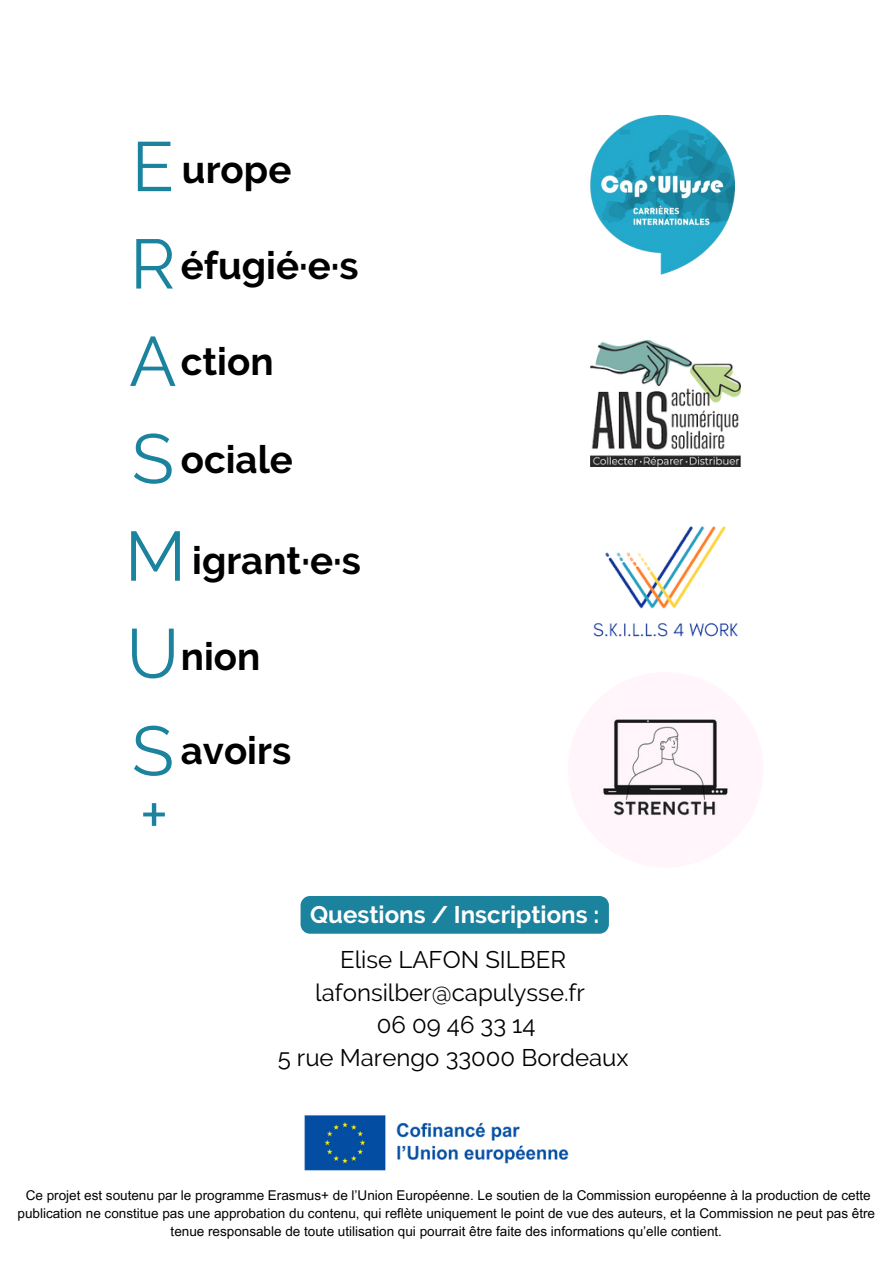
<style>
.page{position:relative;width:893px;height:1264px;background:#fff}
.page>*{position:absolute;margin:0;border:0;box-sizing:border-box;transform-origin:0 0}
.t1{font:69.75px/97.4px "Raleway";color:#1b839e}
.t2{font:700 38.4px "Raleway";color:#000}
.t3{font:24px "Raleway";color:#000}
.t4{font:700 24px "Raleway";color:#fff}
.t5{font:13.5px/18px "Arial MT Pro";color:#000;text-align:center}
</style>
<div class="page">
<img style="left:593px;top:526px;width:145px;height:111px">
<img style="left:304px;top:1115px;width:265px;height:56px">
<img style="left:590px;top:341px;width:150px;height:126px">
<img style="left:567px;top:672px;width:196px;height:195px;border-radius:50%">
<img style="left:590px;top:116px;width:144px;height:158px">
<div style="left:300px;top:896px;width:309px;height:37px;background:#1b839e"></div>
<p class="t1" style="left:132px;top:118px;width:44px">E</p>
<p class="t2" style="left:182px;top:147px;width:111px">urope</p>
<p class="t1" style="left:130px;top:215px;width:47px">R</p>
<p class="t2" style="left:181px;top:243px;width:179px">éfugié·e·s</p>
<p class="t1" style="left:129px;top:312px;width:49px">A</p>
<p class="t2" style="left:181px;top:339px;width:94px">ction</p>
<p class="t1" style="left:125px;top:410px;width:63px">S<br>M</p>
<p class="t2" style="left:181px;top:437px;width:114px">ociale</p>
<p class="t2" style="left:192px;top:537px;width:170px">igrant·e·s</p>
<p class="t1" style="left:126px;top:604px;width:54px">U</p>
<p class="t2" style="left:181px;top:633px;width:81px">nion</p>
<p class="t1" style="left:132px;top:702px;width:44px">S</p>
<p class="t2" style="left:181px;top:728px;width:112px">avoirs</p>
<p class="t1" style="left:139px;top:766px;width:30px">+</p>
<p class="t4" style="left:310px;top:900px;width:290px">Questions / Inscriptions :</p>
<p class="t3" style="left:340px;top:945px;width:227px">Elise LAFON SILBER</p>
<p class="t3" style="left:315px;top:978px;width:271px">lafonsilber@capulysse.fr</p>
<p class="t3" style="left:377px;top:1010px;width:160px">06 09 46 33 14</p>
<p class="t3" style="left:278px;top:1043px;width:352px">5 rue Marengo 33000 Bordeaux</p>
<p class="t5" style="left:18px;top:1187px;width:858px">Ce projet est soutenu par le programme Erasmus+ de l’Union Européenne. Le soutien de la Commission européenne à la production de cette publication ne constitue pas une approbation du contenu, qui reflète uniquement le point de vue des auteurs, et la Commission ne peut pas être tenue responsable de toute utilisation qui pourrait être faite des informations qu’elle contient.</p>
</div>
